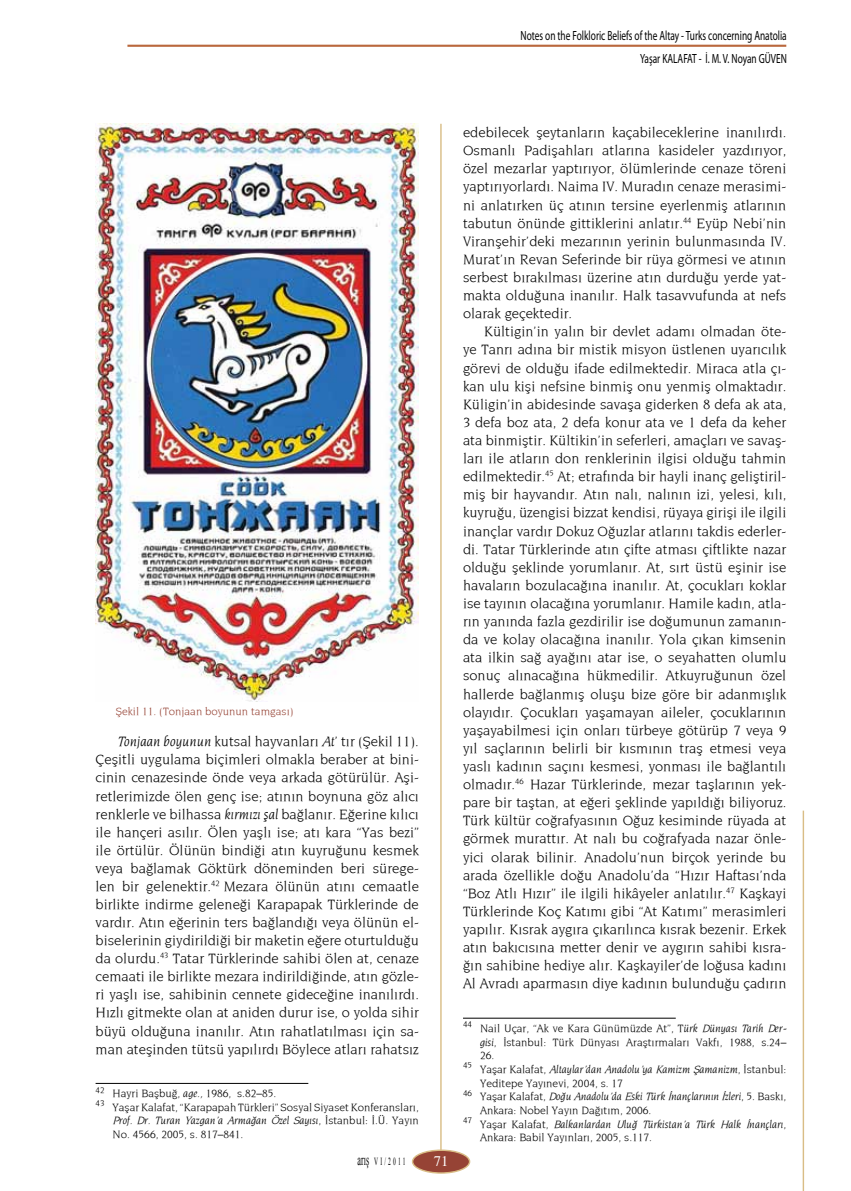
<style>
.page{position:relative;width:851px;height:1191px;background:#fff}
.page>*{position:absolute;margin:0;border:0;box-sizing:border-box;transform-origin:0 0}
.t1{font:14.55px/18.1px "Novarese";color:#000;text-align:justify}
.t2{font:14.55px "Times";color:#fff}
.t3{font:13.35px/23.4px "Myriad Pro";color:#000;text-align:right;scale:.7 1}
.t4{font:11.4px "Novarese";color:#000}
.t5{font:italic 11.4px "Novarese";color:#000}
.t6{font:11.4px "Novarese";color:#964335}
.t7{font:10.95px "Times New Roman";letter-spacing:.4em;color:#000;scale:.51 1}
.s1{font-style:italic}
.s2{font-style:normal}
.s3{font-size:15.6px}
</style>
<div class="page">
<hr style="left:440px;top:124px;width:1px;height:1027px;background:#d9bd86">
<hr style="left:127px;top:45px;width:659px;height:2px;background:#ba683d">
<hr style="left:802px;top:810px;width:2px;height:381px;background:#d9bd86">
<div style="left:412px;top:1150px;width:57px;height:23px;background:#964335;border-radius:50%"></div>
<div style="left:412px;top:1149px;width:58px;height:24px;border:1px solid #d9bd86;border-radius:50%"></div>
<img style="left:96px;top:124px;width:323px;height:578px">
<hr style="left:96px;top:1083px;width:212px;height:1px;background:#000">
<hr style="left:463px;top:1018px;width:212px;height:1px;background:#000">
<p class="t3" style="left:520px;top:24px;width:382px">Notes on the Folkloric Beliefs of the Altay - Turks concerning Anatolia<br>Yaşar KALAFAT - İ. M. V. Noyan GÜVEN</p>
<p class="t6" style="left:116px;top:705px;width:179px">Şekil 11. (Tonjaan boyunun tamgası)</p>
<p class="t1" style="left:96px;top:732px;width:325px;text-indent:21px"><span class="s1">Tonjaan boyunun</span> kutsal hayvanları <span class="s1">At</span>’ tır (Şekil 11).<br>Çeşitli uygulama biçimleri olmakla beraber at bini&shy;cinin cenazesinde önde veya arkada götürülür. Aşi&shy;retlerimizde ölen genç ise; atının boynuna göz alıcı renklerle ve bilhassa <span class="s1">kırmızı şal</span> bağlanır. Eğerine kılıcı ile hançeri asılır. Ölen yaşlı ise; atı kara “Yas bezi” ile örtülür. Ölünün bindiği atın kuyruğunu kesmek veya bağlamak Göktürk döneminden beri sürege&shy;len bir gelenektir.<sup>42</sup> Mezara ölünün atını cemaatle birlikte indirme geleneği Karapapak Türklerinde de vardır. Atın eğerinin ters bağlandığı veya ölünün el&shy;biselerinin giydirildiği bir maketin eğere oturtulduğu da olurdu.<sup>43</sup> Tatar Türklerinde sahibi ölen at, cenaze cemaati ile birlikte mezara indirildiğinde, atın gözle&shy;ri yaşlı ise, sahibinin cennete gideceğine inanılırdı.<br>Hızlı gitmekte olan at aniden durur ise, o yolda sihir büyü olduğuna inanılır. Atın rahatlatılması için sa&shy;man ateşinden tütsü yapılırdı Böylece atları rahatsız</p>
<p class="t4" style="left:96px;top:1086px;width:182px"><sup>42</sup> Hayri Başbuğ, <span class="s1">age.,</span> 1986, s.82–85.</p>
<p class="t4" style="left:96px;top:1100px;width:325px"><sup>43</sup> Yaşar Kalafat, “Karapapah Türkleri” Sosyal Siyaset Konferansları,</p>
<p class="t5" style="left:113px;top:1114px;width:308px">Prof. Dr. Turan Yazgan’a Armağan Özel Sayısı<span class="s2">, İstanbul: İ.Ü. Yayın</span></p>
<p class="t4" style="left:113px;top:1127px;width:132px">No. 4566, 2005, s. 817–841.</p>
<p class="t7" style="left:357px;top:1154px;width:96px"><span class="s3">arış</span> VI/2011</p>
<p class="t2" style="left:433px;top:1147px;width:16px">71</p>
<p class="t1" style="left:463px;top:123px;width:325px">edebilecek şeytanların kaçabileceklerine inanılırdı.<br>Osmanlı Padişahları atlarına kasideler yazdırıyor, özel mezarlar yaptırıyor, ölümlerinde cenaze töreni yaptırıyorlardı. Naima IV. Muradın cenaze merasimi&shy;ni anlatırken üç atının tersine eyerlenmiş atlarının tabutun önünde gittiklerini anlatır.<sup>44</sup> Eyüp Nebi’nin Viranşehir’deki mezarının yerinin bulunmasında IV.<br>Murat’ın Revan Seferinde bir rüya görmesi ve atının serbest bırakılması üzerine atın durduğu yerde yat&shy;makta olduğuna inanılır. Halk tasavvufunda at nefs olarak geçektedir.</p>
<p class="t1" style="left:463px;top:322px;width:325px;text-indent:21px">Kültigin’in yalın bir devlet adamı olmadan öte&shy;ye Tanrı adına bir mistik misyon üstlenen uyarıcılık görevi de olduğu ifade edilmektedir. Miraca atla çı&shy;kan ulu kişi nefsine binmiş onu yenmiş olmaktadır.<br>Küligin’in abidesinde savaşa giderken 8 defa ak ata, 3 defa boz ata, 2 defa konur ata ve 1 defa da keher ata binmiştir. Kültikin’in seferleri, amaçları ve savaş&shy;ları ile atların don renklerinin ilgisi olduğu tahmin edilmektedir.<sup>45</sup> At; etrafında bir hayli inanç geliştiril&shy;miş bir hayvandır. Atın nalı, nalının izi, yelesi, kılı, kuyruğu, üzengisi bizzat kendisi, rüyaya girişi ile ilgili inançlar vardır Dokuz Oğuzlar atlarını takdis ederler&shy;di. Tatar Türklerinde atın çifte atması çiftlikte nazar olduğu şeklinde yorumlanır. At, sırt üstü eşinir ise havaların bozulacağına inanılır. At, çocukları koklar ise tayının olacağına yorumlanır. Hamile kadın, atla&shy;rın yanında fazla gezdirilir ise doğumunun zamanın&shy;da ve kolay olacağına inanılır. Yola çıkan kimsenin ata ilkin sağ ayağını atar ise, o seyahatten olumlu sonuç alınacağına hükmedilir. Atkuyruğunun özel hallerde bağlanmış oluşu bize göre bir adanmışlık olayıdır. Çocukları yaşamayan aileler, çocuklarının yaşayabilmesi için onları türbeye götürüp 7 veya 9 yıl saçlarının belirli bir kısmının traş etmesi veya yaslı kadının saçını kesmesi, yonması ile bağlantılı olmadır.<sup>46</sup> Hazar Türklerinde, mezar taşlarının yek&shy;pare bir taştan, at eğeri şeklinde yapıldığı biliyoruz.<br>Türk kültür coğrafyasının Oğuz kesiminde rüyada at görmek murattır. At nalı bu coğrafyada nazar önle&shy;yici olarak bilinir. Anadolu’nun birçok yerinde bu arada özellikle doğu Anadolu’da “Hızır Haftası’nda “Boz Atlı Hızır” ile ilgili hikâyeler anlatılır.<sup>47</sup> Kaşkayi Türklerinde Koç Katımı gibi “At Katımı” merasimleri yapılır. Kısrak aygıra çıkarılınca kısrak bezenir. Erkek atın bakıcısına metter denir ve aygırın sahibi kısra&shy;ğın sahibine hediye alır. Kaşkayiler’de loğusa kadını Al Avradı aparmasın diye kadının bulunduğu çadırın</p>
<p class="t4" style="left:463px;top:1021px;width:325px"><sup>44</sup> Nail Uçar, “Ak ve Kara Günümüzde At”, T<span class="s1">ürk Dünyası Tarih Der-</span></p>
<p class="t4" style="left:480px;top:1035px;width:308px"><span class="s1">gisi</span>, İstanbul: Türk Dünyası Araştırmaları Vakfı, 1988, s.24–</p>
<p class="t4" style="left:480px;top:1048px;width:16px">26.</p>
<p class="t5" style="left:463px;top:1062px;width:325px"><sup>45</sup> <span class="s2">Yaşar Kalafat,</span> Altaylar’dan Anadolu’ya Kamizm Şamanizm<span class="s2">, İstanbul:</span></p>
<p class="t4" style="left:480px;top:1076px;width:144px">Yeditepe Yayınevi, 2004, s. 17</p>
<p class="t5" style="left:463px;top:1089px;width:325px"><sup>46</sup> <span class="s2">Yaşar Kalafat,</span> Doğu Anadolu’da Eski Türk İnançlarının İzleri<span class="s2">, 5. Baskı,</span></p>
<p class="t4" style="left:480px;top:1103px;width:173px">Ankara: Nobel Yayın Dağıtım, 2006.</p>
<p class="t5" style="left:463px;top:1117px;width:325px"><sup>47</sup> <span class="s2">Yaşar Kalafat,</span> Balkanlardan Uluğ Türkistan’a Türk Halk İnançları<span class="s2">,</span></p>
<p class="t4" style="left:480px;top:1130px;width:173px">Ankara: Babil Yayınları, 2005, s.117.</p>
</div>
